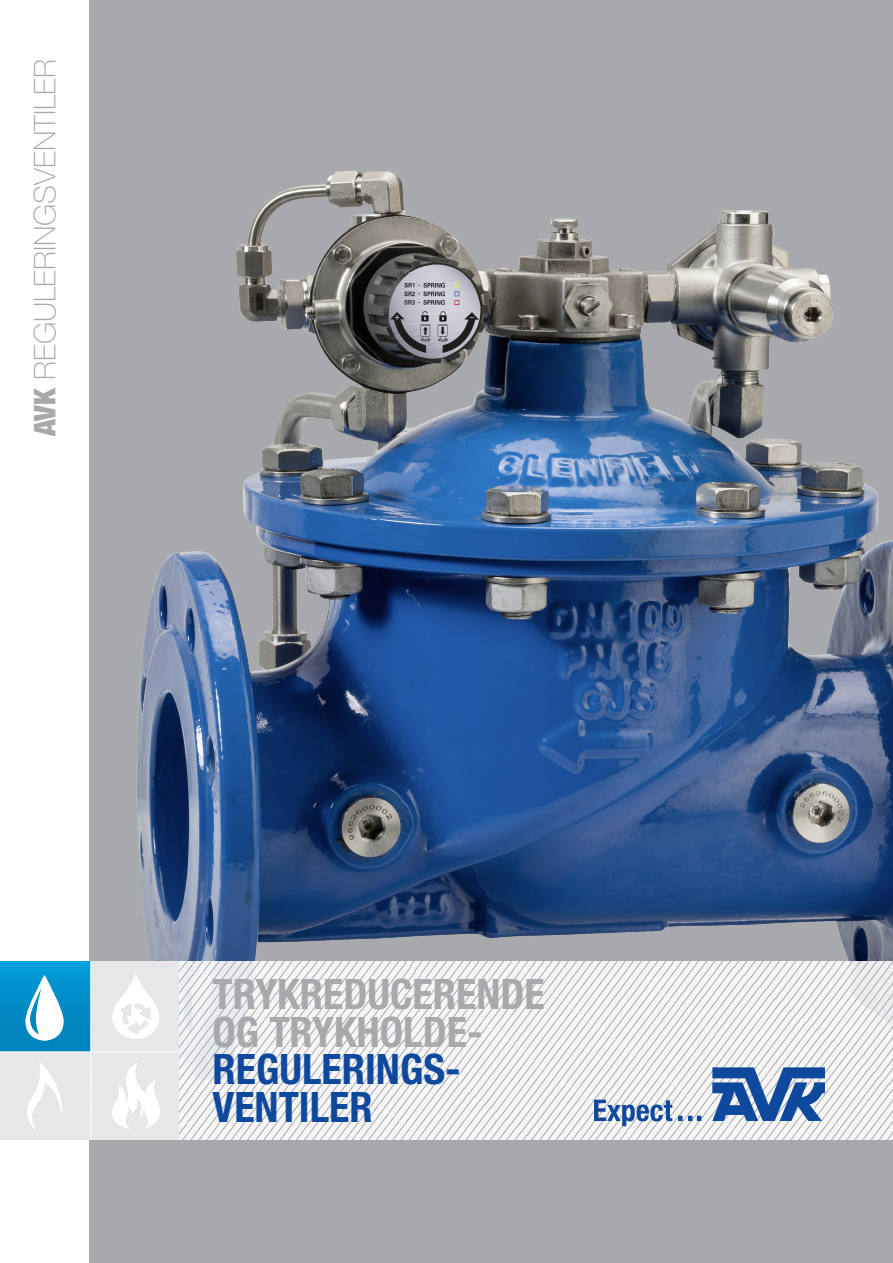
<style>
.page{position:relative;width:893px;height:1263px;background:#fff}
.page>*{position:absolute;margin:0;border:0;box-sizing:border-box;transform-origin:0 0}
.FRONT_PAGE_Headline{font:700 condensed 42px "Helvetica Neue LT Pro";color:#a8a9ad}
.FRONT_PAGE_Headline-2{font:700 condensed 42px/37.5px "Helvetica Neue LT Pro";color:#0f499d}
.FRONT_PAGE_Vertical{font:100 30px "Helvetica Neue LT Pro";color:#a8a9ad}
.s1{font-weight:900;font-stretch:condensed}
</style>
<div class="page">
<div style="left:89px;top:0;width:804px;height:1263px;background:#a8a9ad"></div>
<img style="left:136px;top:170px;width:757px;height:791px">
<svg style="left:179px;top:961px;width:714px;height:179px;background:#e8e9ea"></svg>
<svg style="left:712px;top:1067px;width:113px;height:54px;background:#587fb7"></svg>
<svg style="left:594px;top:1099px;width:78px;height:27px;background:#93aacb"></svg>
<svg style="left:678px;top:1116px;width:23px;height:5px"></svg>
<svg style="left:0;top:961px;width:179px;height:179px;background:#b9d8e5"></svg>
<hr style="left:91px;top:961px;width:1px;height:179px;background:#fff">
<hr style="left:0;top:1051px;width:179px;height:1px;background:#fff">
<p class="FRONT_PAGE_Vertical" style="left:28px;top:436px;width:378px;rotate:-90deg"><span class="s1">AVK</span> REGULERINGSVENTILER</p>
<p class="FRONT_PAGE_Headline" style="left:213px;top:969px;width:334px">TRYKREDUCERENDE</p>
<p class="FRONT_PAGE_Headline" style="left:213px;top:1006px;width:271px">OG TRYKHOLDE-</p>
<p class="FRONT_PAGE_Headline-2" style="left:213px;top:1050px;width:250px">REGULERINGS-<br>VENTILER</p>
</div>
